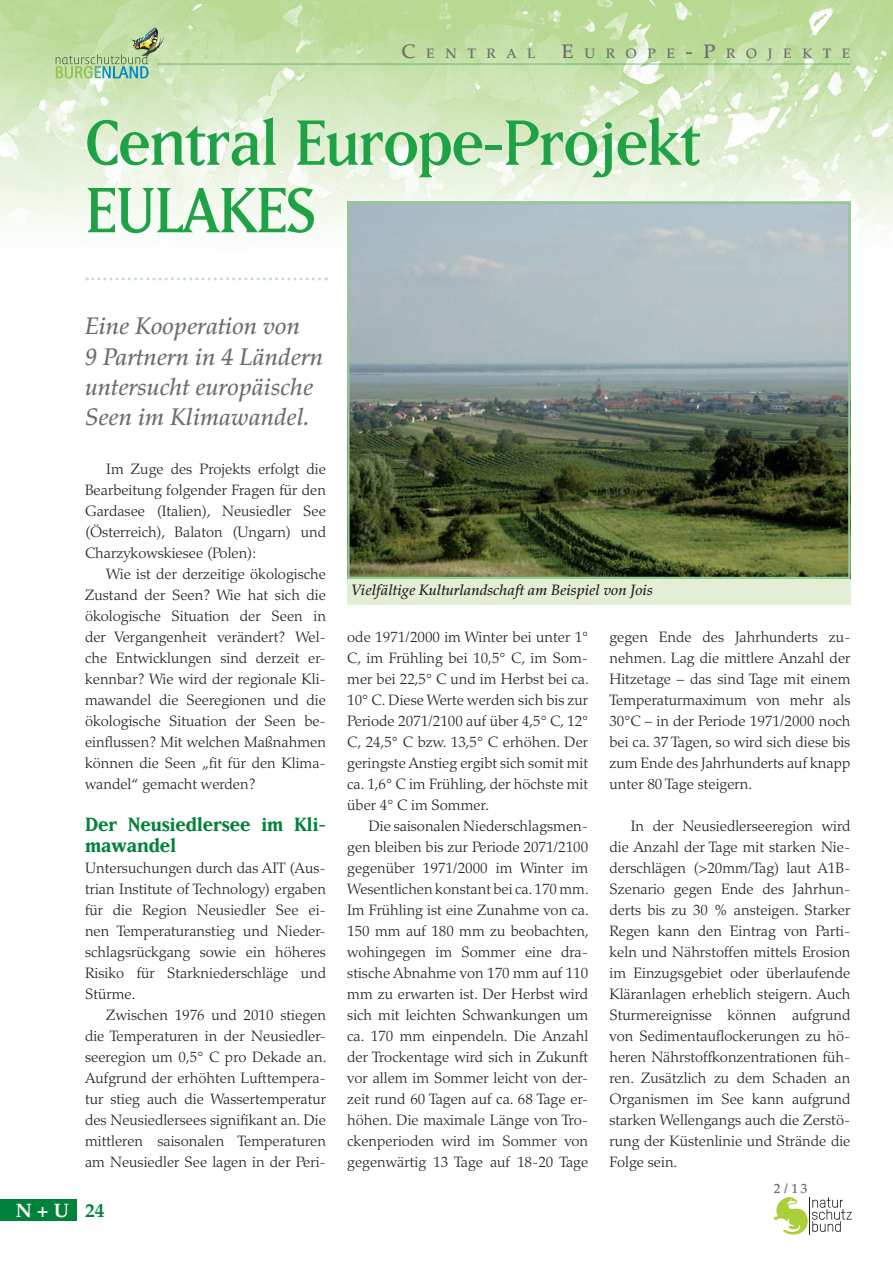
<style>
.page{position:relative;width:893px;height:1263px;background:#fff}
.page>*{position:absolute;margin:0;border:0;box-sizing:border-box;transform-origin:0 0}
.t1{font:75px/67.5px "Matrix";letter-spacing:-.02em;color:#1fa245}
.t2{font:italic 500 24px/30px "Palatino LT";color:#6c6d70}
.t3{font:700 22.5px/21px "Matrix";letter-spacing:-.005em;color:#00823a}
.t4{font:700 19.5px "Palatino LT";color:#fff}
.t5{font:300 15px/21px "Palatino LT";color:#231f20;text-align:justify}
.t6{font:italic 500 15px "Palatino LT";color:#231f20}
.t7{font:500 13.65px "Palatino LT";letter-spacing:.77em;color:#6c6d70}
.t8{font:500 13.5px "Palatino LT";color:#6c6d70}
.s1{font-size:19.5px}
.s2{color:#00823a}
</style>
<div class="page">
<img style="left:0;top:0;width:893px;height:255px">
<hr style="left:157px;top:64px;width:693px;height:1px;background:#00823a">
<div style="left:0;top:1199px;width:77px;height:21px;background:#00823a"></div>
<img style="left:56px;top:28px;width:108px;height:51px">
<svg style="left:774px;top:1197px;width:78px;height:37px"></svg>
<hr style="left:809px;top:1197px;width:1px;height:37px;background:#231f20">
<svg style="left:87px;top:277px;width:240px;height:3px"></svg>
<img style="left:350px;top:205px;width:497px;height:371px">
<div style="left:347px;top:202px;width:503px;height:377px;border:2px solid #94c895"></div>
<div style="left:347px;top:579px;width:503px;height:25px;background:#e2efd4"></div>
<p class="t7" style="left:401px;top:45px;width:136px"><span class="s1">C</span>ENTRAL</p>
<p class="t7" style="left:561px;top:45px;width:290px"><span class="s1">E</span> UROPE<span class="s1">-P</span>ROJEKTE</p>
<h1 class="t1" style="left:85px;top:108px;width:618px">Central Europe-Projekt<br>EULAKES</h1>
<h2 class="t2" style="left:85px;top:312px;width:240px">Eine Kooperation von<br>9 Partnern in 4 Ländern untersucht europäische<br>Seen im Klimawandel.</h2>
<p class="t5" style="left:85px;top:459px;width:242px;text-indent:21px">Im Zuge des Projekts erfolgt die Bearbeitung folgender Fragen für den Gardasee (Italien), Neusiedler See (Österreich), Balaton (Ungarn) und Charzykowskiesee (Polen):</p>
<p class="t5" style="left:85px;top:564px;width:242px;text-indent:21px">Wie ist der derzeitige ökologische Zustand der Seen? Wie hat sich die ökologische Situation der Seen in der Vergangenheit verändert? Wel&shy;che Entwicklungen sind derzeit er&shy;kennbar? Wie wird der regionale Kli&shy;mawandel die Seeregionen und die ökologische Situation der Seen be&shy;einflussen? Mit welchen Maßnahmen können die Seen „fit für den Klima&shy;wandel“ gemacht werden?</p>
<h3 class="t3" style="left:85px;top:814px;width:242px">Der Neusiedlersee im Kli&shy;mawandel</h3>
<p class="t5" style="left:85px;top:858px;width:242px">Untersuchungen durch das AIT (Aus&shy;trian Institute of Technology) ergaben für die Region Neusiedler See ei&shy;nen Temperaturanstieg und Nieder&shy;schlagsrückgang sowie ein höheres Risiko für Starkniederschläge und Stürme.</p>
<p class="t5" style="left:85px;top:1005px;width:243px;text-indent:21px">Zwischen 1976 und 2010 stiegen die Temperaturen in der Neusiedler&shy;seeregion um 0,5° C pro Dekade an.<br>Aufgrund der erhöhten Lufttempera&shy;tur stieg auch die Wassertemperatur des Neusiedlersees signifikant an. Die mittleren saisonalen Temperaturen am Neusiedler See lagen in der Peri-</p>
<h3 class="t4" style="left:16px;top:1199px;width:90px">N + U <span class="s2">24</span></h3>
<p class="t6" style="left:351px;top:581px;width:303px">Vielfältige Kulturlandschaft am Beispiel von Jois</p>
<p class="t5" style="left:347px;top:627px;width:243px">ode 1971/2000 im Winter bei unter 1° C, im Frühling bei 10,5° C, im Som&shy;mer bei 22,5° C und im Herbst bei ca.<br>10° C. Diese Werte werden sich bis zur Periode 2071/2100 auf über 4,5° C, 12° C, 24,5° C bzw. 13,5° C erhöhen. Der geringste Anstieg ergibt sich somit mit ca. 1,6° C im Frühling, der höchste mit über 4° C im Sommer.</p>
<p class="t5" style="left:347px;top:816px;width:243px;text-indent:21px">Die saisonalen Niederschlagsmen&shy;gen bleiben bis zur Periode 2071/2100 gegenüber 1971/2000 im Winter im Wesentlichen konstant bei ca. 170 mm.<br>Im Frühling ist eine Zunahme von ca.<br>150 mm auf 180 mm zu beobachten, wohingegen im Sommer eine dra&shy;stische Abnahme von 170 mm auf 110 mm zu erwarten ist. Der Herbst wird sich mit leichten Schwankungen um ca. 170 mm einpendeln. Die Anzahl der Trockentage wird sich in Zukunft vor allem im Sommer leicht von der&shy;zeit rund 60 Tagen auf ca. 68 Tage er&shy;höhen. Die maximale Länge von Tro&shy;ckenperioden wird im Sommer von gegenwärtig 13 Tage auf 18-20 Tage</p>
<p class="t5" style="left:609px;top:627px;width:242px">gegen Ende des Jahrhunderts zu&shy;nehmen. Lag die mittlere Anzahl der Hitzetage – das sind Tage mit einem Temperaturmaximum von mehr als 30°C – in der Periode 1971/2000 noch bei ca. 37 Tagen, so wird sich diese bis zum Ende des Jahrhunderts auf knapp unter 80 Tage steigern.</p>
<p class="t5" style="left:609px;top:816px;width:242px;text-indent:21px">In der Neusiedlerseeregion wird die Anzahl der Tage mit starken Nie&shy;derschlägen (&gt;20mm/Tag) laut A1B-Szenario gegen Ende des Jahrhun&shy;derts bis zu 30 % ansteigen. Starker Regen kann den Eintrag von Parti&shy;keln und Nährstoffen mittels Erosion im Einzugsgebiet oder überlaufende Kläranlagen erheblich steigern. Auch Sturmereignisse können aufgrund von Sedimentauflockerungen zu hö&shy;heren Nährstoffkonzentrationen füh&shy;ren. Zusätzlich zu dem Schaden an Organismen im See kann aufgrund starken Wellengangs auch die Zerstö&shy;rung der Küstenlinie und Strände die Folge sein.</p>
<p class="t8" style="left:774px;top:1180px;width:35px">2/13</p>
</div>
